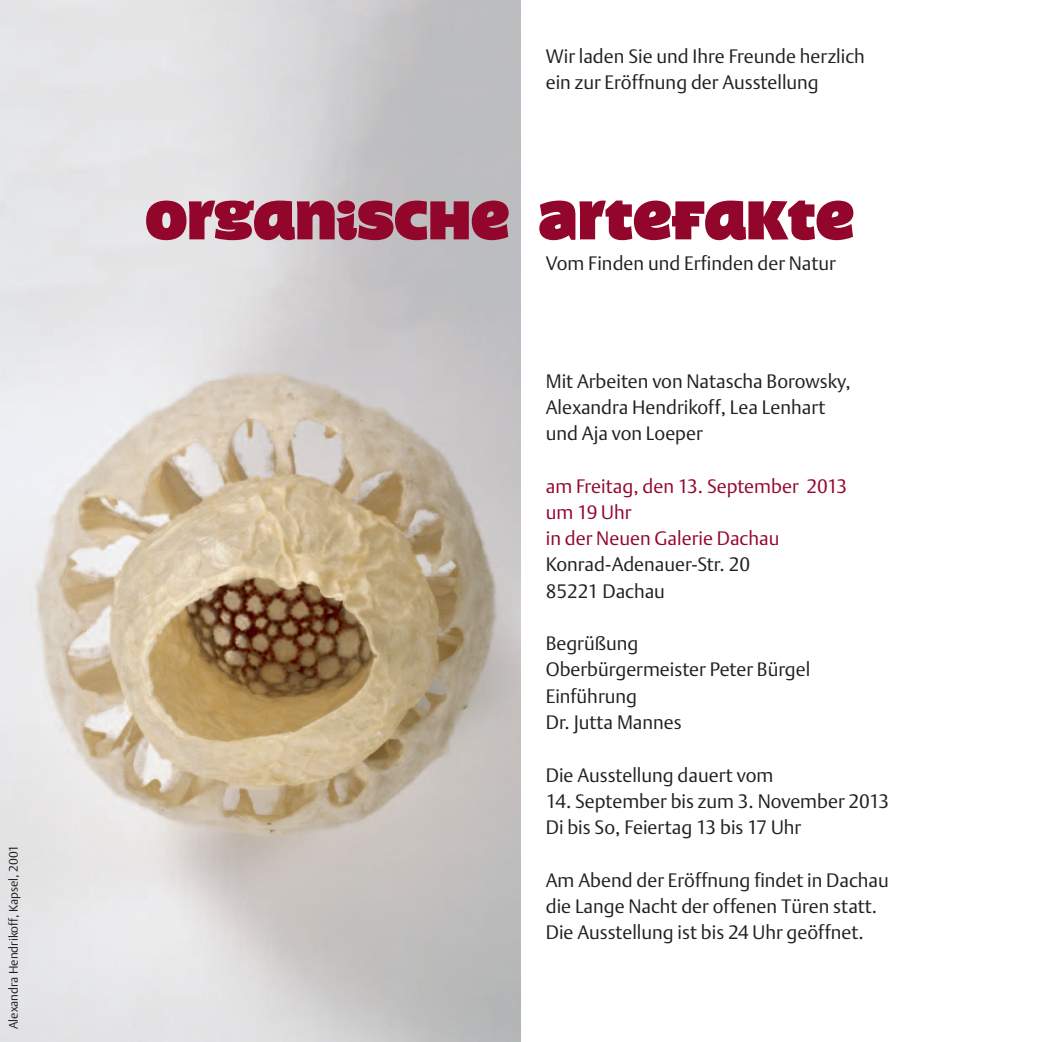
<style>
.page{position:relative;width:1042px;height:1042px;background:#fff}
.page>*{position:absolute;margin:0;border:0;box-sizing:border-box;transform-origin:0 0}
.t1{font:53.55px "Shire Cheshire";letter-spacing:-.005em;color:#93062c}
.t2{font:19.25px/26.2px "DTL Argo T Light";color:#231f20}
.t3{font:19.25px/26.2px "DTL Argo T Light";color:#93062c}
.t4{font:12.25px "DTL Argo T Light";color:#231f20}
.s1{font-family:"Shire Warwickshire"}
.s2{font-family:"Shire Worcestershire"}
</style>
<div class="page">
<img style="left:1px;top:0;width:520px;height:1042px">
<p class="t4" style="left:6px;top:1029px;width:186px;rotate:-90deg">Alexandra Hendrikoff, Kapsel, 2001</p>
<p class="t2" style="left:546px;top:43px;width:321px">Wir laden Sie und Ihre Freunde herzlich ein zur Eröffnung der Ausstellung</p>
<h1 class="t1" style="left:145px;top:190px;width:710px">ORG<span class="s1">A</span>N<span class="s2">I</span>SCH<span class="s2">E</span> ART<span class="s2">E</span>F<span class="s1">A</span>KT<span class="s2">E</span></h1>
<p class="t2" style="left:546px;top:250px;width:291px">Vom Finden und Erfinden der Natur</p>
<p class="t2" style="left:546px;top:368px;width:306px">Mit Arbeiten von Natascha Borowsky,<br>Alexandra Hendrikoff, Lea Lenhart und Aja von Loeper</p>
<p class="t3" style="left:546px;top:473px;width:303px">am Freitag, den 13. September 2013 um 19 Uhr<br>in der Neuen Galerie Dachau</p>
<p class="t2" style="left:546px;top:552px;width:206px">Konrad-Adenauer-Str. 20<br>85221 Dachau</p>
<p class="t2" style="left:546px;top:630px;width:266px">Begrüßung<br>Oberbürgermeister Peter Bürgel<br>Einführung<br>Dr. Jutta Mannes</p>
<p class="t2" style="left:546px;top:762px;width:229px">Die Ausstellung dauert vom</p>
<p class="t2" style="left:546px;top:788px;width:345px">14. September bis zum 3. November 2013<br>Di bis So, Feiertag 13 bis 17 Uhr</p>
<p class="t2" style="left:546px;top:867px;width:344px">Am Abend der Eröffnung findet in Dachau die Lange Nacht der offenen Türen statt.<br>Die Ausstellung ist bis 24 Uhr geöffnet.</p>
</div>
